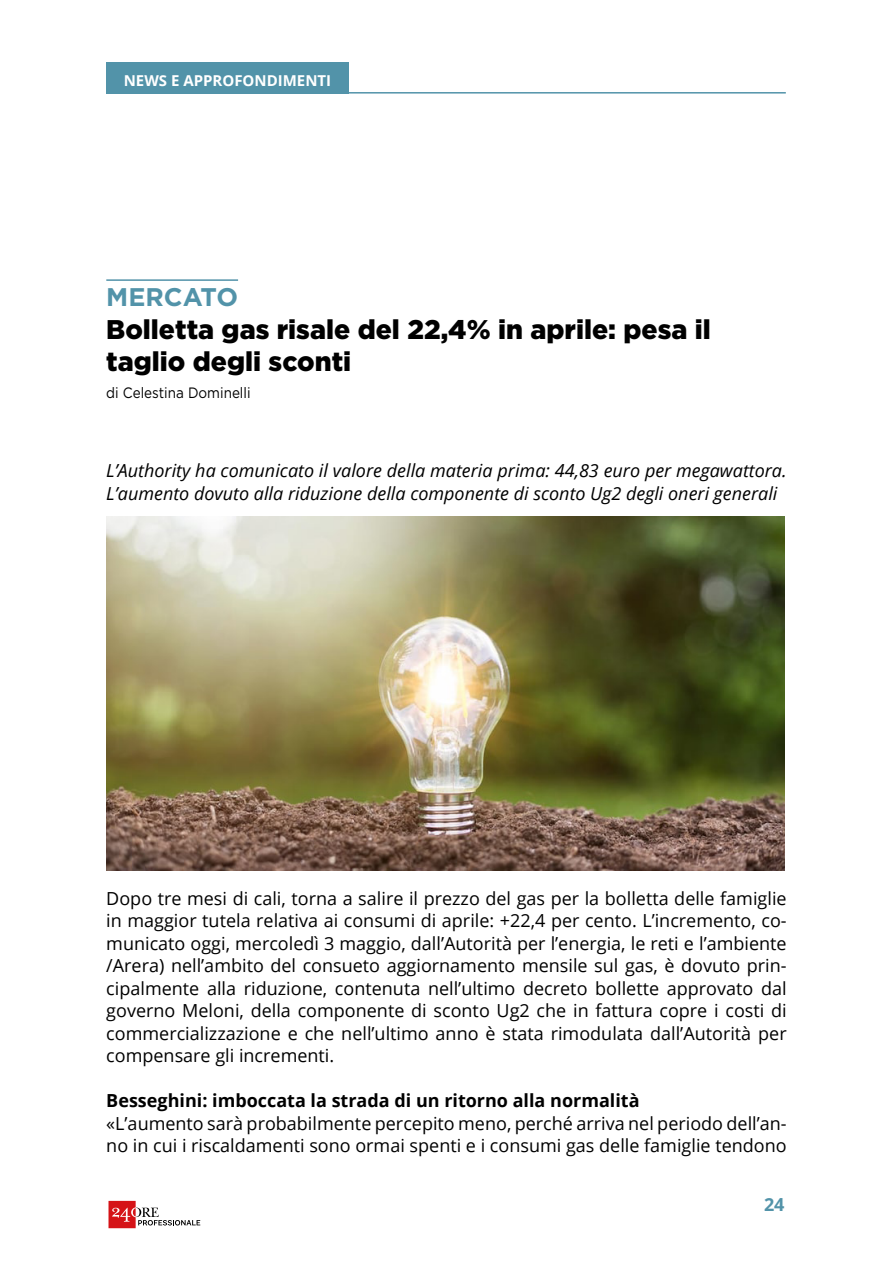
<style>
.page{position:relative;width:893px;height:1263px;background:#fff}
.page>*{position:absolute;margin:0;border:0;box-sizing:border-box;transform-origin:0 0}
.t1{font:900 27px/32.4px "Gotham";color:#000}
.t2{font:700 25.5px "Gotham";color:#5293a9}
.t3{font:18px/22.5px "Open Sans";color:#000;text-align:justify}
.t4{font:italic 18px/22.5px "Open Sans";color:#000}
.t5{font:700 18px "Open Sans";color:#000}
.t6{font:700 18px "Open Sans";color:#5293a9}
.t7{font:700 15px "Open Sans";color:#fff}
.t8{font:15px "Gotham";color:#000;scale:.9 1}
</style>
<div class="page">
<hr style="left:284px;top:92px;width:502px;height:2px;background:#5293a9">
<svg style="left:109px;top:1201px;width:91px;height:27px"></svg>
<div style="left:106px;top:63px;width:243px;height:31px;background:#5293a9"></div>
<hr style="left:106px;top:279px;width:132px;height:2px;background:#5293a9">
<img style="left:106px;top:516px;width:678px;height:355px">
<p class="t7" style="left:124px;top:70px;width:209px">NEWS E APPROFONDIMENTI</p>
<h2 class="t2" style="left:106px;top:280px;width:133px">MERCATO</h2>
<h1 class="t1" style="left:106px;top:313px;width:606px">Bolletta gas risale del 22,4% in aprile: pesa il taglio degli sconti</h1>
<p class="t8" style="left:106px;top:383px;width:162px">di Celestina Dominelli</p>
<p class="t4" style="left:106px;top:459px;width:682px">L’Authority ha comunicato il valore della materia prima: 44,83 euro per megawattora.<br>L’aumento dovuto alla riduzione della componente di sconto Ug2 degli oneri generali</p>
<p class="t3" style="left:106px;top:886px;width:682px">Dopo tre mesi di cali, torna a salire il prezzo del gas per la bolletta delle famiglie in maggior tutela relativa ai consumi di aprile: +22,4 per cento. L’incremento, co&shy;municato oggi, mercoledì 3 maggio, dall’Autorità per l’energia, le reti e l’ambiente /Arera) nell’ambito del consueto aggiornamento mensile sul gas, è dovuto prin&shy;cipalmente alla riduzione, contenuta nell’ultimo decreto bollette approvato dal governo Meloni, della componente di sconto Ug2 che in fattura copre i costi di commercializzazione e che nell’ultimo anno è stata rimodulata dall’Autorità per compensare gli incrementi.</p>
<p class="t5" style="left:106px;top:1088px;width:535px">Besseghini: imboccata la strada di un ritorno alla normalità</p>
<p class="t3" style="left:106px;top:1111px;width:682px">«L’aumento sarà probabilmente percepito meno, perché arriva nel periodo dell’an&shy;no in cui i riscaldamenti sono ormai spenti e i consumi gas delle famiglie tendono</p>
<p class="t6" style="left:764px;top:1191px;width:22px">24</p>
</div>
